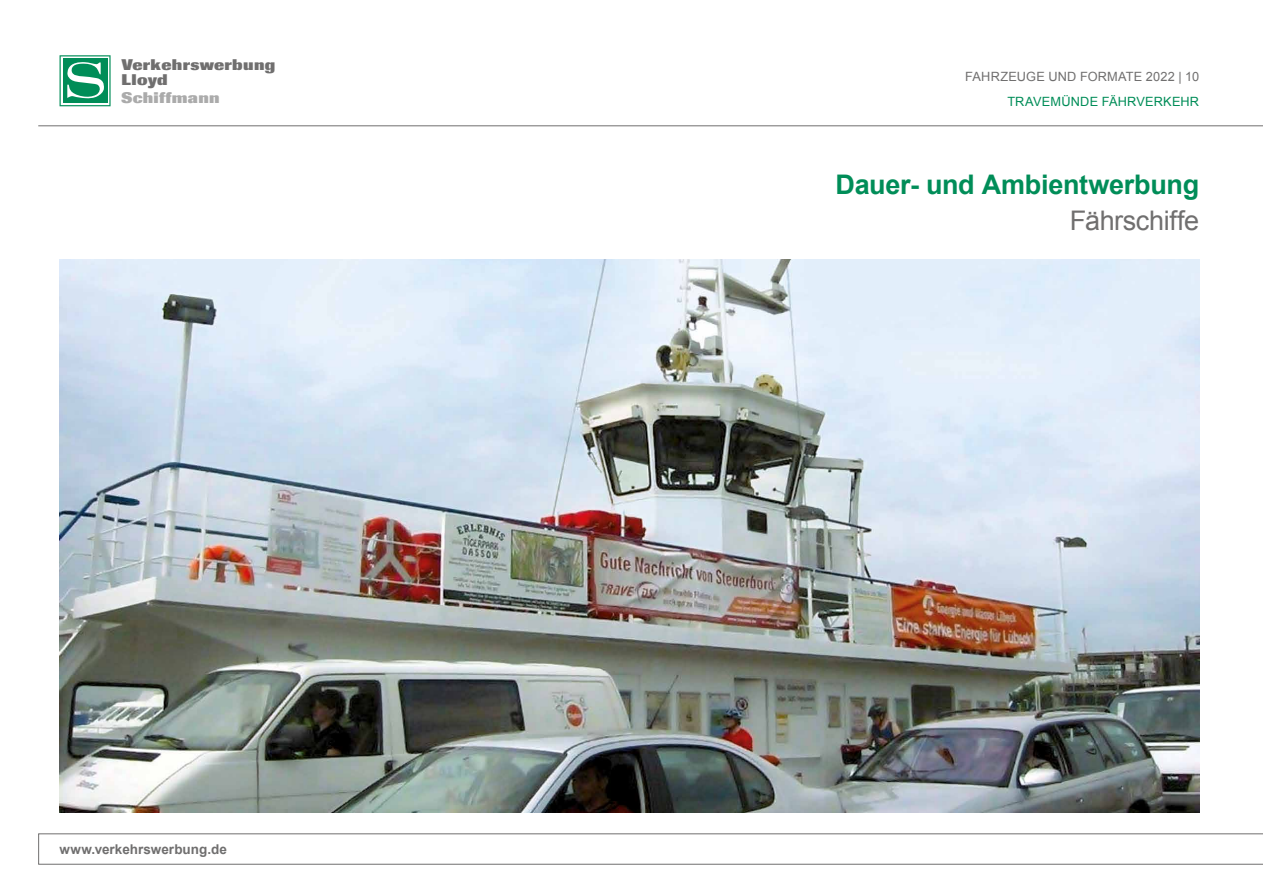
<style>
.page{position:relative;width:1263px;height:893px;background:#fff}
.page>*{position:absolute;margin:0;border:0;box-sizing:border-box;transform-origin:0 0}
.t1{font:700 27px "Arial";letter-spacing:-.01em;color:#008d58}
.t2{font:27px "Arial";letter-spacing:-.02em;color:#706f6f}
.t3{font:800 15.3px/15.3px "Imago";letter-spacing:.02em;color:#706f6f;scale:1.1 1}
.t4{font:800 15.3px "Imago";letter-spacing:.02em;color:#ababab;scale:1.1 1}
.t5{font:700 13.5px "Arial";letter-spacing:.005em;color:#706f6f}
.t6{font:12.75px "Arial";letter-spacing:.015em;color:#706f6f}
.t7{font:12.75px "Arial";letter-spacing:.02em;color:#008d58}
</style>
<div class="page">
<img style="left:60px;top:259px;width:1139px;height:553px">
<svg style="left:38px;top:833px;width:1225px;height:32px"></svg>
<svg style="left:60px;top:55px;width:51px;height:51px"></svg>
<hr style="left:38px;top:125px;width:1225px;height:1px;background:#706f6f">
<p class="t3" style="left:121px;top:57px;width:141px">Verkehrswerbung<br>Lloyd</p>
<p class="t4" style="left:121px;top:88px;width:91px">Schiffmann</p>
<p class="t5" style="left:60px;top:841px;width:169px">www.verkehrswerbung.de</p>
<p class="t6" style="left:965px;top:68px;width:235px">FAHRZEUGE UND FORMATE 2022 | 10</p>
<p class="t7" style="left:1007px;top:93px;width:193px">TRAVEMÜNDE FÄHRVERKEHR</p>
<h1 class="t1" style="left:836px;top:167px;width:365px">Dauer- und Ambientwerbung</h1>
<h1 class="t2" style="left:1070px;top:203px;width:131px">Fährschiffe</h1>
</div>
